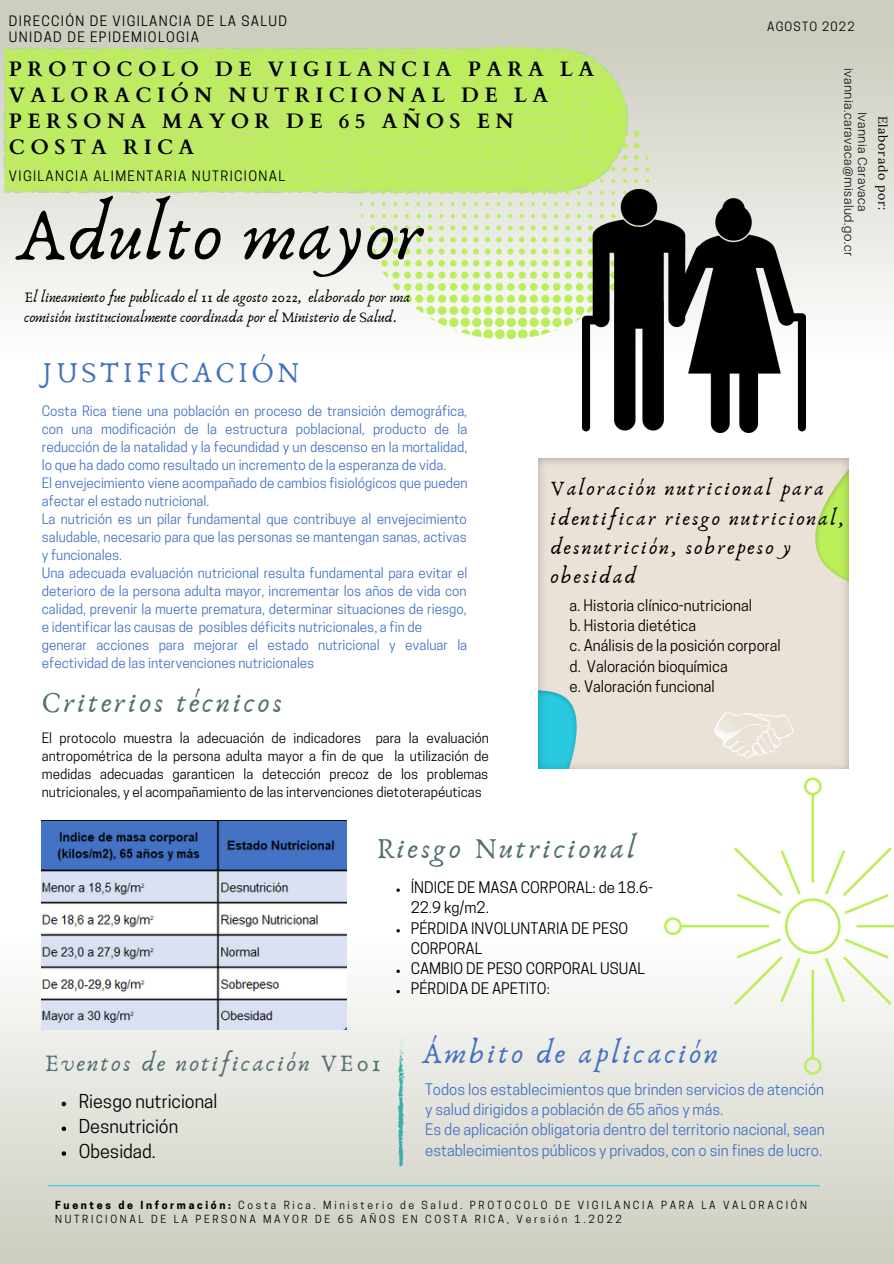
<style>
.page{position:relative;width:894px;height:1264px;background:#fff}
.page>*{position:absolute;margin:0;border:0;box-sizing:border-box;transform-origin:0 0}
.t1{font:74.85px "Anaktoria";letter-spacing:.025em;color:#000}
.t2{font:30px "Anaktoria";letter-spacing:.1em;color:#537072}
.t3{font:30px "Anaktoria";letter-spacing:.1em;color:#4372c3}
.t4{font:24.45px "Anaktoria";letter-spacing:.1em;color:#537072}
.t5{font:21px/29.2px "Anaktoria";letter-spacing:.1em;color:#000}
.t6{font:700 20.85px/26px "Cardo";letter-spacing:.255em;color:#000}
.t7{font:18px/24.8px "Cooper Hewitt";color:#000}
.t8{font:15px/20.2px "Cooper Hewitt";color:#000}
.t9{font:15px/20.2px "Cooper Hewitt";color:#4372c3}
.t10{font:15px/20.2px "Anaktoria";color:#000}
.t11{font:13.5px/18px "Cooper Hewitt";color:#4372c3}
.t12{font:13.5px/18px "Cooper Hewitt";letter-spacing:.1em;color:#000}
.t13{font:300 12.6px/13.6px "Aileron";letter-spacing:.035em;color:#000;text-align:center}
.t14{font:12.45px "Lora";letter-spacing:.055em;color:#000}
.t15{font:12px "Cooper Hewitt";letter-spacing:.1em;color:#000}
.t16{font:10.5px/14px "Cooper Hewitt";letter-spacing:.255em;color:#000}
.s1{font-weight:700}
</style>
<div class="page">
<div style="left:0;top:0;width:893px;height:356px;background:linear-gradient(to bottom,#c8c8b9,#fdfdfd)"></div>
<div style="left:0;top:937px;width:893px;height:326px;background:linear-gradient(to bottom,#fefefe,#ccccbf)"></div>
<svg style="left:5px;top:50px;width:354px;height:141px;background:#bdea65"></svg>
<img style="left:538px;top:458px;width:310px;height:310px">
<svg style="left:664px;top:777px;width:229px;height:297px"></svg>
<svg style="left:359px;top:46px;width:290px;height:293px;background:#cfeb99"></svg>
<hr style="left:48px;top:1185px;width:771px;height:1px;background:#29cae0">
<img style="left:42px;top:821px;width:304px;height:208px">
<svg style="left:714px;top:711px;width:80px;height:47px;background:#ede6dc"></svg>
<svg style="left:397px;top:1034px;width:7px;height:133px"></svg>
<img style="left:582px;top:190px;width:223px;height:242px">
<svg style="left:396px;top:929px;width:4px;height:3px"></svg>
<svg style="left:396px;top:969px;width:4px;height:4px"></svg>
<svg style="left:396px;top:989px;width:4px;height:4px"></svg>
<svg style="left:62px;top:1101px;width:4px;height:5px"></svg>
<svg style="left:62px;top:1126px;width:4px;height:4px"></svg>
<svg style="left:62px;top:1151px;width:4px;height:4px"></svg>
<p class="t12" style="left:9px;top:14px;width:279px;line-height:17px">DIRECCIÓN DE VIGILANCIA DE LA SALUD<br>UNIDAD DE EPIDEMIOLOGIA</p>
<h3 class="t6" style="left:9px;top:57px;width:586px">PROTOCOLO DE VIGILANCIA PARA LA<br>VALORACIÓN NUTRICIONAL DE LA<br>PERSONA MAYOR DE 65 AÑOS EN<br>COSTA RICA</h3>
<p class="t12" style="left:9px;top:169px;width:277px">VIGILANCIA ALIMENTARIA NUTRICIONAL</p>
<h1 class="t1" style="left:15px;top:190px;width:411px">Adulto mayor</h1>
<p class="t10" style="left:24px;top:287px;width:387px">El lineamiento fue publicado el 11 de agosto 2022, elaborado por una comisión institucionalmente coordinada por el Ministerio de Salud.</p>
<p class="t15" style="left:766px;top:22px;width:89px">AGOSTO 2022</p>
<p class="t13" style="left:869px;top:68px;width:189px;rotate:90deg">Ivannia Caravaca ivannia.caravaca@misalud.go.cr</p>
<p class="t14" style="left:890px;top:115px;width:96px;rotate:90deg">Elaborado por:</p>
<h2 class="t3" style="left:42px;top:354px;width:259px">JUSTIFICACIÓN</h2>
<p class="t11" style="left:42px;top:403px;width:427px">Costa Rica tiene una población en proceso de transición demográfica, con una modificación de la estructura poblacional, producto de la reducción de la natalidad y la fecundidad y un descenso en la mortalidad, lo que ha dado como resultado un incremento de la esperanza de vida.<br>El envejecimiento viene acompañado de cambios fisiológicos que pueden afectar el estado nutricional.<br>La nutrición es un pilar fundamental que contribuye al envejecimiento saludable, necesario para que las personas se mantengan sanas, activas y funcionales.<br>Una adecuada evaluación nutricional resulta fundamental para evitar el deterioro de la persona adulta mayor, incrementar los años de vida con calidad, prevenir la muerte prematura, determinar situaciones de riesgo, e identificar las causas de posibles déficits nutricionales, a fin de generar acciones para mejorar el estado nutricional y evaluar la efectividad de las intervenciones nutricionales</p>
<h2 class="t2" style="left:42px;top:683px;width:242px">Criterios técnicos</h2>
<p class="t12" style="left:42px;top:730px;width:448px;text-align:justify">El protocolo muestra la adecuación de indicadores para la evaluación antropométrica de la persona adulta mayor a fin de que la utilización de medidas adecuadas garanticen la detección precoz de los problemas nutricionales, y el acompañamiento de las intervenciones dietoterapéuticas</p>
<h3 class="t5" style="left:550px;top:474px;width:294px">Valoración nutricional para identificar riesgo nutricional, desnutrición, sobrepeso y obesidad</h3>
<p class="t8" style="left:569px;top:597px;width:213px">a. Historia clínico-nutricional<br>b. Historia dietética<br>c. Análisis de la posición corporal d. Valoración bioquímica<br>e. Valoración funcional</p>
<h2 class="t2" style="left:376px;top:830px;width:260px">Riesgo Nutricional</h2>
<h3 class="t4" style="left:45px;top:1047px;width:337px">Eventos de notificación VE01</h3>
<h3 class="t7" style="left:79px;top:1091px;width:140px">Riesgo nutricional<br>Desnutrición<br>Obesidad.</h3>
<p class="t8" style="left:410px;top:879px;width:244px">ÍNDICE DE MASA CORPORAL: de 18.6-<br>22.9 kg/m2.<br>PÉRDIDA INVOLUNTARIA DE PESO<br>CORPORAL<br>CAMBIO DE PESO CORPORAL USUAL<br>PÉRDIDA DE APETITO:</p>
<h2 class="t3" style="left:421px;top:1035px;width:298px">Ámbito de aplicación</h2>
<p class="t9" style="left:425px;top:1080px;width:401px">Todos los establecimientos que brinden servicios de atención y salud dirigidos a población de 65 años y más.<br>Es de aplicación obligatoria dentro del territorio nacional, sean establecimientos públicos y privados, con o sin fines de lucro.</p>
<p class="t16" style="left:55px;top:1199px;width:753px"><span class="s1">Fuentes de Información:</span> Costa Rica. Ministerio de Salud. PROTOCOLO DE VIGILANCIA PARA LA VALORACIÓN<br>NUTRICIONAL DE LA PERSONA MAYOR DE 65 AÑOS EN COSTA RICA, Versión 1.2022</p>
</div>
